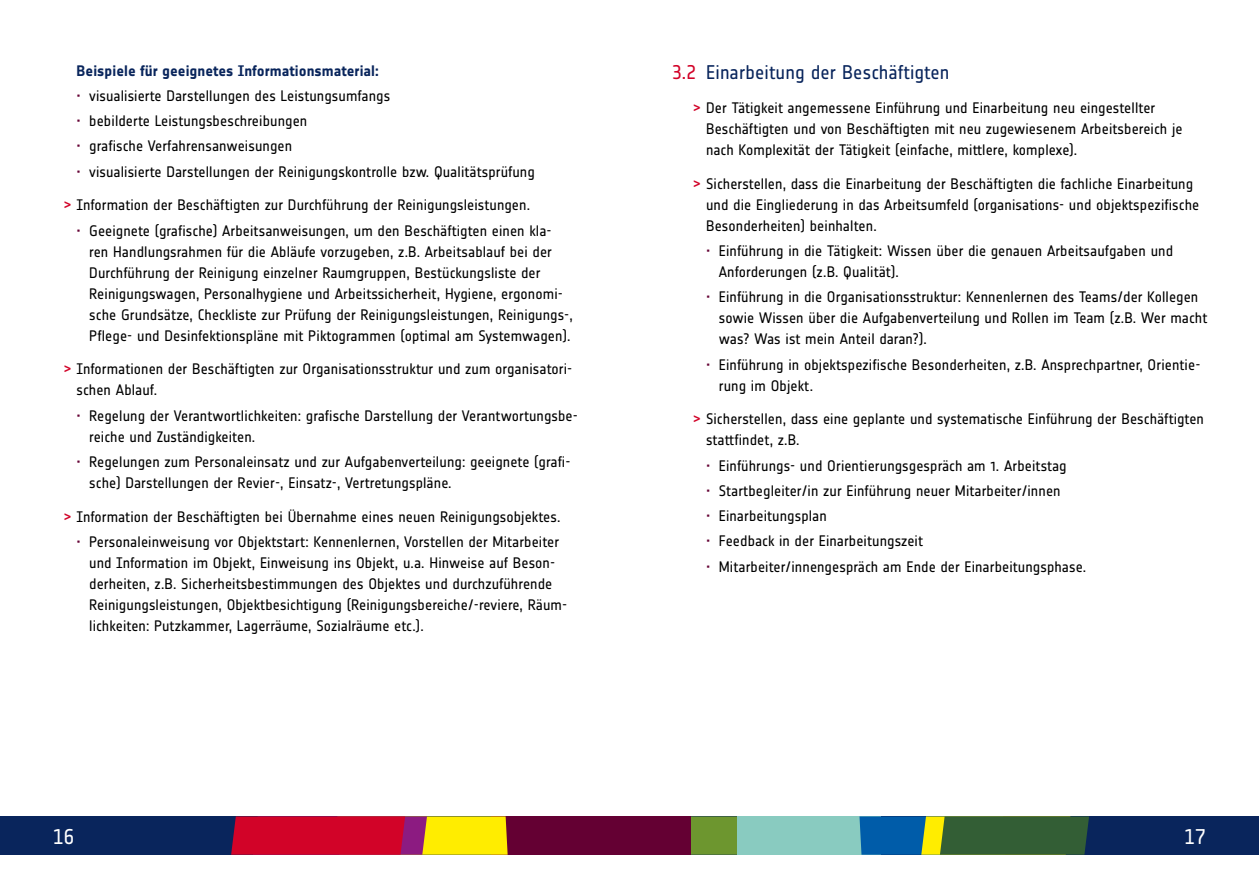
<style>
.page{position:relative;width:1259px;height:893px;background:#fff}
.page>*{position:absolute;margin:0;border:0;box-sizing:border-box;transform-origin:0 0}
.t1{font:21px "Notes Soft Regular Tf";color:#fff}
.t2{font:19.5px "Notes Soft Regular Tf";letter-spacing:.005em;color:#09255c}
.t3{font:15px/21px "Notes Soft";letter-spacing:.005em;color:#000}
.t4{font:700 15px "Notes Soft";letter-spacing:.005em;color:#09255c}
.s1{color:#640033}
.s2{font-weight:500;color:#d20328}
.s3{color:#d20328}
</style>
<div class="page">
<div style="left:0;top:816px;width:1259px;height:39px;background:#09255c"></div>
<div style="left:491px;top:816px;width:200px;height:39px;background:#640033"></div>
<svg style="left:231px;top:816px;width:276px;height:39px;background:#d54a24"></svg>
<svg style="left:691px;top:816px;width:398px;height:39px;background:#558c6f"></svg>
<p class="t4" style="left:77px;top:62px;width:304px">Beispiele für geeignetes Informationsmaterial:</p>
<p class="t3" style="left:77px;top:85px;width:315px"><span class="s1">•</span> visualisierte Darstellungen des Leistungsumfangs</p>
<p class="t3" style="left:77px;top:110px;width:232px"><span class="s1">•</span> bebilderte Leistungsbeschreibungen</p>
<p class="t3" style="left:77px;top:136px;width:217px"><span class="s1">•</span> grafische Verfahrensanweisungen</p>
<p class="t3" style="left:77px;top:161px;width:460px"><span class="s1">•</span> visualisierte Darstellungen der Reinigungskontrolle bzw. Qualitätsprüfung</p>
<p class="t3" style="left:64px;top:195px;width:468px"><span class="s2">&gt;</span> Information der Beschäftigten zur Durchführung der Reinigungsleistungen.</p>
<p class="t3" style="left:89px;top:220px;width:485px;text-indent:-13px"><span class="s1">•</span> Geeignete (grafische) Arbeitsanweisungen, um den Beschäftigten einen kla&shy;ren Handlungsrahmen für die Abläufe vorzugeben, z.B. Arbeitsablauf bei der Durchführung der Reinigung einzelner Raumgruppen, Bestückungsliste der Reinigungswagen, Personalhygiene und Arbeitssicherheit, Hygiene, ergonomi&shy;sche Grundsätze, Checkliste zur Prüfung der Reinigungsleistungen, Reinigungs-, Pflege- und Desinfektionspläne mit Piktogrammen (optimal am Systemwagen).</p>
<p class="t3" style="left:76px;top:359px;width:497px;text-indent:-13px"><span class="s2">&gt;</span> Informationen der Beschäftigten zur Organisationsstruktur und zum organisatori&shy;schen Ablauf.</p>
<p class="t3" style="left:89px;top:405px;width:490px;text-indent:-13px"><span class="s1">•</span> Regelung der Verantwortlichkeiten: grafische Darstellung der Verantwortungsbe&shy;reiche und Zuständigkeiten.</p>
<p class="t3" style="left:89px;top:451px;width:483px;text-indent:-13px"><span class="s1">•</span> Regelungen zum Personaleinsatz und zur Aufgabenverteilung: geeignete (grafi&shy;sche) Darstellungen der Revier-, Einsatz-, Vertretungspläne.</p>
<p class="t3" style="left:64px;top:506px;width:498px"><span class="s2">&gt;</span> Information der Beschäftigten bei Übernahme eines neuen Reinigungsobjektes.</p>
<p class="t3" style="left:89px;top:531px;width:479px;text-indent:-13px"><span class="s1">•</span> Personaleinweisung vor Objektstart: Kennenlernen, Vorstellen der Mitarbeiter und Information im Objekt, Einweisung ins Objekt, u.a. Hinweise auf Beson&shy;derheiten, z.B. Sicherheitsbestimmungen des Objektes und durchzuführende Reinigungsleistungen, Objektbesichtigung (Reinigungsbereiche/-reviere, Räum&shy;lichkeiten: Putzkammer, Lagerräume, Sozialräume etc.).</p>
<h2 class="t2" style="left:672px;top:62px;width:279px"><span class="s3">3.2</span> Einarbeitung der Beschäftigten</h2>
<p class="t3" style="left:706px;top:97px;width:478px;text-indent:-13px"><span class="s2">&gt;</span> Der Tätigkeit angemessene Einführung und Einarbeitung neu eingestellter<br>Beschäftigten und von Beschäftigten mit neu zugewiesenem Arbeitsbereich je nach Komplexität der Tätigkeit (einfache, mittlere, komplexe).</p>
<p class="t3" style="left:706px;top:173px;width:495px;text-indent:-13px"><span class="s2">&gt;</span> Sicherstellen, dass die Einarbeitung der Beschäftigten die fachliche Einarbeitung und die Eingliederung in das Arbeitsumfeld (organisations- und objektspezifische<br>Besonderheiten) beinhalten.</p>
<p class="t3" style="left:719px;top:240px;width:456px;text-indent:-13px"><span class="s1">•</span> Einführung in die Tätigkeit: Wissen über die genauen Arbeitsaufgaben und<br>Anforderungen (z.B. Qualität).</p>
<p class="t3" style="left:719px;top:287px;width:490px;text-indent:-13px"><span class="s1">•</span> Einführung in die Organisationsstruktur: Kennenlernen des Teams/der Kollegen sowie Wissen über die Aufgabenverteilung und Rollen im Team (z.B. Wer macht was? Was ist mein Anteil daran?).</p>
<p class="t3" style="left:719px;top:354px;width:483px;text-indent:-13px"><span class="s1">•</span> Einführung in objektspezifische Besonderheiten, z.B. Ansprechpartner, Orientie&shy;rung im Objekt.</p>
<p class="t3" style="left:706px;top:409px;width:499px;text-indent:-13px"><span class="s2">&gt;</span> Sicherstellen, dass eine geplante und systematische Einführung der Beschäftigten stattfindet, z.B.</p>
<p class="t3" style="left:706px;top:455px;width:362px"><span class="s1">•</span> Einführungs- und Orientierungsgespräch am 1. Arbeitstag</p>
<p class="t3" style="left:706px;top:480px;width:356px"><span class="s1">•</span> Startbegleiter/in zur Einführung neuer Mitarbeiter/innen</p>
<p class="t3" style="left:706px;top:505px;width:122px"><span class="s1">•</span> Einarbeitungsplan</p>
<p class="t3" style="left:706px;top:531px;width:219px"><span class="s1">•</span> Feedback in der Einarbeitungszeit</p>
<p class="t3" style="left:706px;top:556px;width:381px"><span class="s1">•</span> Mitarbeiter/innengespräch am Ende der Einarbeitungsphase.</p>
<h1 class="t1" style="left:53px;top:825px;width:23px">16</h1>
<h1 class="t1" style="left:1184px;top:825px;width:23px">17</h1>
</div>
